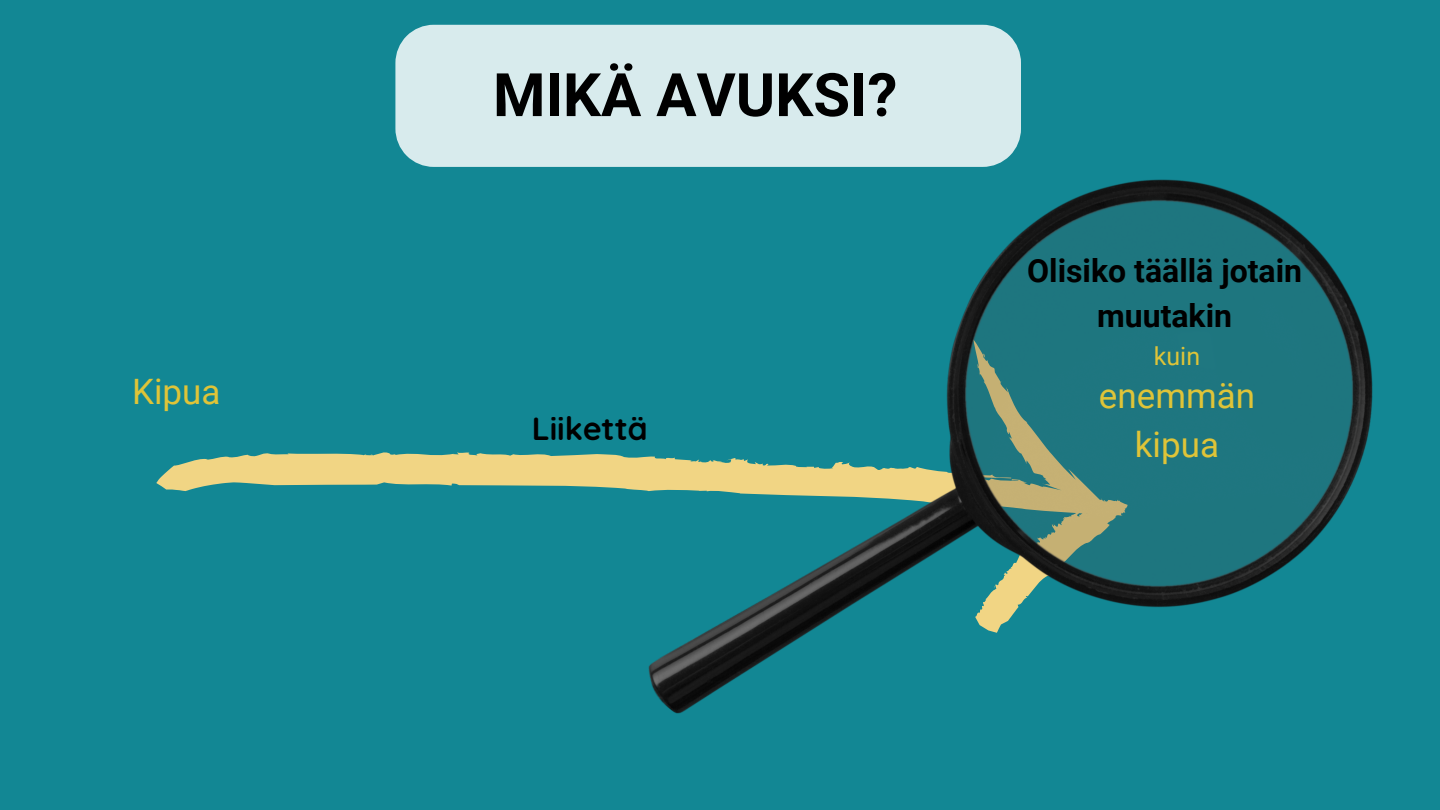
<style>
.page{position:relative;width:1440px;height:810px;background:#128794}
.page>*{position:absolute;margin:0;border:0;box-sizing:border-box;transform-origin:0 0}
.t1{font:700 60px "Roboto";color:#000}
.t2{font:35px "Roboto";color:#dfc438}
.t3{font:700 32px/44.2px "Roboto";color:#000;text-align:center}
.t4{font:700 32px "Quicksand";color:#000}
.t5{font:25px "Roboto";color:#dfc438}
</style>
<div class="page">
<svg style="left:156px;top:452px;width:492px;height:40px;fill:#f1d584"></svg>
<img style="left:648px;top:180px;width:725px;height:534px">
<div style="left:395px;top:25px;width:626px;height:142px;background:#d8ebed"></div>
<p class="t1" style="left:493px;top:60px;width:406px">MIKÄ AVUKSI?</p>
<p class="t3" style="left:1027px;top:249px;width:277px">Olisiko täällä jotain muutakin</p>
<p class="t5" style="left:1154px;top:342px;width:48px">kuin</p>
<p class="t2" style="left:132px;top:372px;width:90px">Kipua</p>
<p class="t2" style="left:1099px;top:376px;width:158px">enemmän</p>
<p class="t2" style="left:1135px;top:424px;width:86px">kipua</p>
<p class="t4" style="left:532px;top:408px;width:117px">Liikettä</p>
</div>
